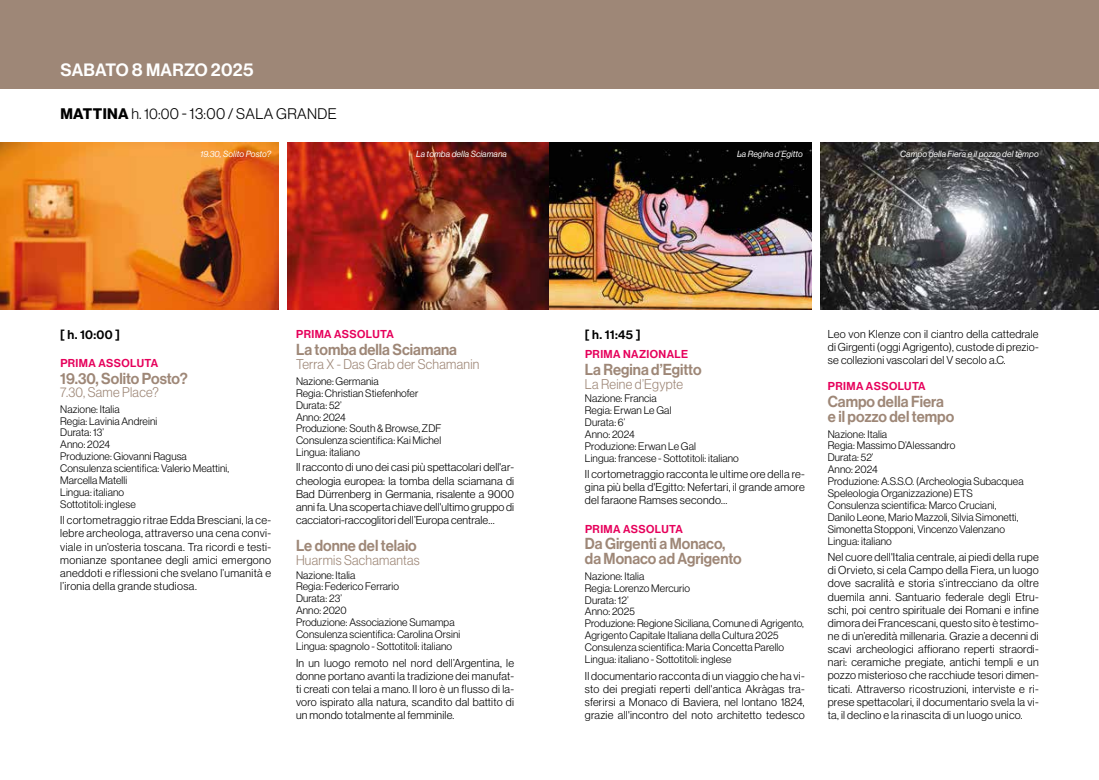
<style>
.page{position:relative;width:1099px;height:780px;background:#fff}
.page>*{position:absolute;margin:0;border:0;box-sizing:border-box;transform-origin:0 0}
.t1{font:17.5px "N Haas Grotesk DS Pro 65 Md";letter-spacing:.015em;color:#fff}
.t2{font:15.62px/15px "N Haas Grotesk DS Pro 65 Md";color:#9e8777;scale:.95 1}
.t3{font:15px "N Haas Grotesk DS Pro 45 Lt";letter-spacing:.025em;color:#000}
.t4{font:13.75px "N Haas Grotesk DS Pro 45 Lt";letter-spacing:.02em;color:#9e8777;scale:.95 1}
.t5{font:12.5px "N Haas Grotesk DS Pro 65 Md";color:#000}
.t6{font:11.25px/13.1px "N Haas Grotesk DS Pro 45 Lt";letter-spacing:.02em;color:#000;text-align:justify}
.t7{font:11.25px "N Haas Grotesk DS Pro 65 Md";letter-spacing:.035em;color:#e6005b}
.t8{font:10.62px/11.9px "N Haas Grotesk DS Pro 45 Lt";letter-spacing:.01em;color:#000}
.t9{font:8.75px "N Haas Grotesk DS Pro 56 It";letter-spacing:.01em;color:#fff}
.s1{font-family:"N Haas Grotesk DS Pro 75 Bd"}
</style>
<div class="page">
<div style="left:0;top:0;width:1098px;height:89px;background:#9e8777"></div>
<img style="left:0;top:143px;width:278px;height:166px">
<img style="left:287px;top:143px;width:524px;height:166px">
<img style="left:820px;top:143px;width:278px;height:166px">
<h1 class="t1" style="left:60px;top:60px;width:195px">SABATO 8 MARZO 2025</h1>
<h3 class="t3" style="left:60px;top:105px;width:278px"><span class="s1">MATTINA</span> h. 10:00 - 13:00 / SALA GRANDE</h3>
<p class="t9" style="left:200px;top:149px;width:72px">19.30, Solito Posto?</p>
<p class="t9" style="left:416px;top:149px;width:92px">La tomba della Sciamana</p>
<p class="t9" style="left:737px;top:149px;width:67px">La Regina d’Egitto</p>
<p class="t9" style="left:900px;top:149px;width:140px">Campo della Fiera e il pozzo del tempo</p>
<p class="t5" style="left:60px;top:327px;width:61px">[ h. 10:00 ]</p>
<p class="t7" style="left:60px;top:356px;width:99px">PRIMA ASSOLUTA</p>
<h2 class="t2" style="left:60px;top:371px;width:136px">19.30, Solito Posto?</h2>
<p class="t4" style="left:60px;top:384px;width:105px">7.30, Same Place?</p>
<p class="t8" style="left:60px;top:403px;width:170px">Nazione: Italia<br>Regia: Lavinia Andreini<br>Durata: 13’<br>Anno: 2024<br>Produzione: Giovanni Ragusa<br>Consulenza scientifica: Valerio Meattini,<br>Marcella Matelli<br>Lingua: italiano<br>Sottotitoli: inglese</p>
<p class="t6" style="left:60px;top:514px;width:212px">Il cortometraggio ritrae Edda Bresciani, la ce&shy;lebre archeologa, attraverso una cena convi&shy;viale in un’osteria toscana. Tra ricordi e testi&shy;monianze spontanee degli amici emergono aneddoti e riflessioni che svelano l’umanità e l’ironia della grande studiosa.</p>
<p class="t7" style="left:296px;top:327px;width:99px">PRIMA ASSOLUTA</p>
<h2 class="t2" style="left:296px;top:342px;width:171px">La tomba della Sciamana</h2>
<p class="t4" style="left:296px;top:357px;width:194px">Terra X - Das Grab der Schamanin</p>
<p class="t8" style="left:296px;top:375px;width:147px">Nazione: Germania<br>Regia: Christian Stiefenhofer<br>Durata: 52’<br>Anno: 2024<br>Produzione: South &amp; Browse, ZDF<br>Consulenza scientifica: Kai Michel<br>Lingua: italiano</p>
<p class="t6" style="left:296px;top:461px;width:219px">Il racconto di uno dei casi più spettacolari dell'ar&shy;cheologia europea: la tomba della sciamana di Bad Dürrenberg in Germania, risalente a 9000 anni fa. Una scoperta chiave dell'ultimo gruppo di cacciatori-raccoglitori dell’Europa centrale…</p>
<h2 class="t2" style="left:296px;top:538px;width:129px">Le donne del telaio</h2>
<p class="t4" style="left:296px;top:552px;width:132px">Huarmis Sachamantas</p>
<p class="t8" style="left:296px;top:569px;width:166px">Nazione: Italia<br>Regia: Federico Ferrario<br>Durata: 23’<br>Anno: 2020<br>Produzione: Associazione Sumampa<br>Consulenza scientifica: Carolina Orsini<br>Lingua: spagnolo - Sottotitoli: italiano</p>
<p class="t6" style="left:296px;top:656px;width:219px">In un luogo remoto nel nord dell’Argentina, le donne portano avanti la tradizione dei manufat&shy;ti creati con telai a mano. Il loro è un flusso di la&shy;voro ispirato alla natura, scandito dal battito di un mondo totalmente al femminile.</p>
<p class="t5" style="left:585px;top:327px;width:57px">[ h. 11:45 ]</p>
<p class="t7" style="left:585px;top:348px;width:105px">PRIMA NAZIONALE</p>
<h2 class="t2" style="left:585px;top:362px;width:124px">La Regina d’Egitto</h2>
<p class="t4" style="left:585px;top:376px;width:105px">La Reine d’Egypte</p>
<p class="t8" style="left:585px;top:392px;width:155px">Nazione: Francia<br>Regia: Erwan Le Gal<br>Durata: 6’<br>Anno: 2024<br>Produzione: Erwan Le Gal<br>Lingua: francese - Sottotitoli: italiano</p>
<p class="t6" style="left:585px;top:467px;width:221px">Il cortometraggio racconta le ultime ore della re&shy;gina più bella d'Egitto: Nefertari, il grande amore del faraone Ramses secondo…</p>
<p class="t7" style="left:585px;top:522px;width:99px">PRIMA ASSOLUTA</p>
<h2 class="t2" style="left:585px;top:536px;width:166px">Da Girgenti a Monaco, da Monaco ad Agrigento</h2>
<p class="t8" style="left:585px;top:570px;width:220px">Nazione: Italia<br>Regia: Lorenzo Mercurio<br>Durata: 12’<br>Anno: 2025<br>Produzione: Regione Siciliana, Comune di Agrigento,<br>Agrigento Capitale Italiana della Cultura 2025<br>Consulenza scientifica: Maria Concetta Parello<br>Lingua: italiano - Sottotitoli: inglese</p>
<p class="t6" style="left:585px;top:669px;width:221px">Il documentario racconta di un viaggio che ha vi&shy;sto dei pregiati reperti dell'antica Akràgas tra&shy;sferirsi a Monaco di Baviera, nel lontano 1824, grazie all'incontro del noto architetto tedesco</p>
<p class="t6" style="left:827px;top:327px;width:212px">Leo von Klenze con il ciantro della cattedrale di Girgenti (oggi Agrigento), custode di prezio&shy;se collezioni vascolari del V secolo a.C.</p>
<p class="t7" style="left:827px;top:380px;width:99px">PRIMA ASSOLUTA</p>
<h2 class="t2" style="left:827px;top:394px;width:135px">Campo della Fiera e il pozzo del tempo</h2>
<p class="t8" style="left:827px;top:428px;width:197px">Nazione: Italia<br>Regia: Massimo D’Alessandro<br>Durata: 52’<br>Anno: 2024<br>Produzione: A.S.S.O. (Archeologia Subacquea<br>Speleologia Organizzazione) ETS<br>Consulenza scientifica: Marco Cruciani,<br>Danilo Leone, Mario Mazzoli, Silvia Simonetti,<br>Simonetta Stopponi, Vincenzo Valenzano<br>Lingua: italiano</p>
<p class="t6" style="left:827px;top:550px;width:212px">Nel cuore dell'Italia centrale, ai piedi della rupe di Orvieto, si cela Campo della Fiera, un luogo dove sacralità e storia s’intrecciano da oltre duemila anni. Santuario federale degli Etru&shy;schi, poi centro spirituale dei Romani e infine dimora dei Francescani, questo sito è testimo&shy;ne di un’eredità millenaria. Grazie a decenni di scavi archeologici affiorano reperti straordi&shy;nari: ceramiche pregiate, antichi templi e un pozzo misterioso che racchiude tesori dimen&shy;ticati. Attraverso ricostruzioni, interviste e ri&shy;prese spettacolari, il documentario svela la vi&shy;ta, il declino e la rinascita di un luogo unico.</p>
</div>
